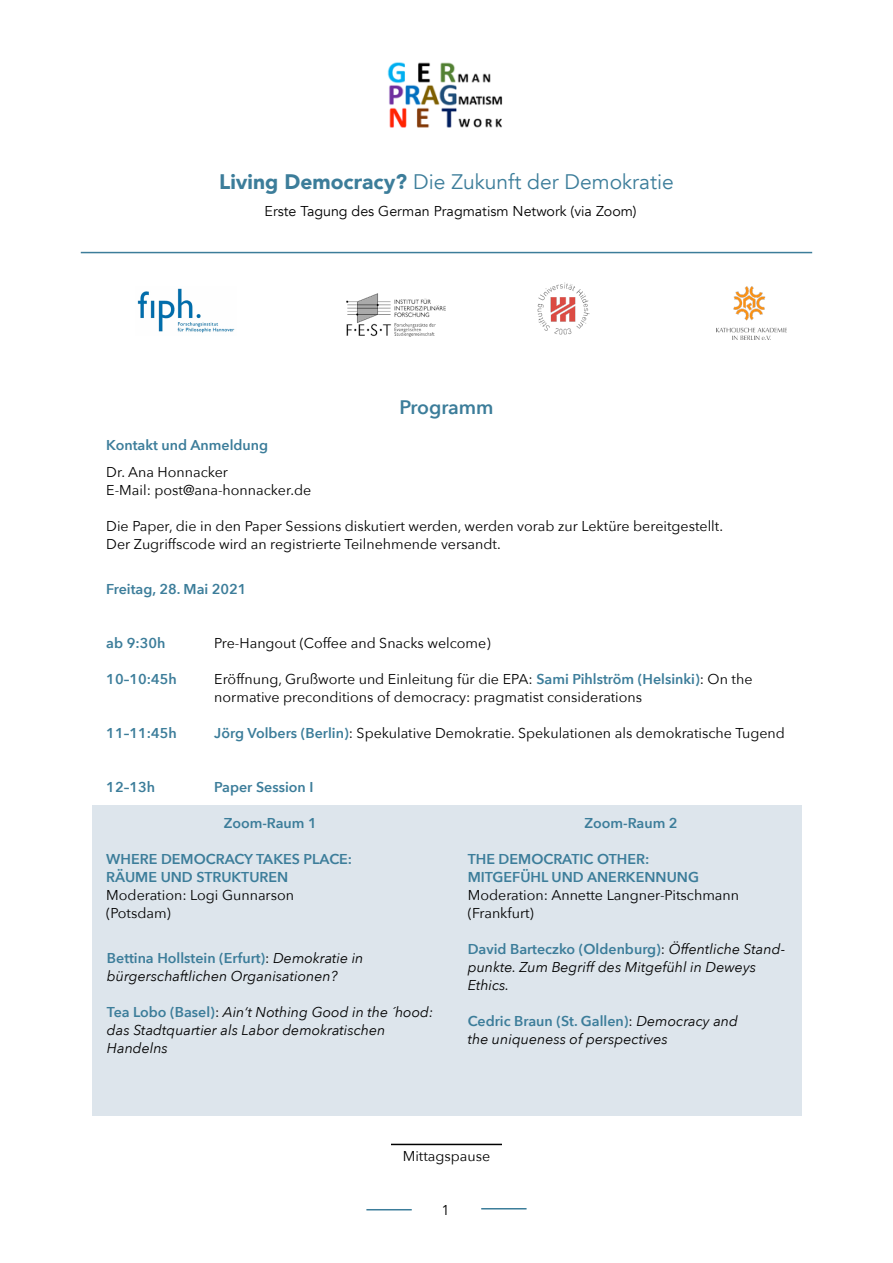
<style>
.page{position:relative;width:893px;height:1263px;background:#fff}
.page>*{position:absolute;margin:0;border:0;box-sizing:border-box;transform-origin:0 0}
.t1{font:21px "Avenir";color:#3c7d9a}
.t2{font:600 19.5px "Avenir Next";color:#3c7d9a}
.t3{font:14.25px/18px "Avenir Next";color:#000}
.t4{font:italic 14.25px/18px "Avenir Next";color:#000}
.t5{font:600 14.25px/18px "Avenir Next";color:#3c7d9a}
.t6{font:14.25px "Avenir";color:#000}
.s1{font-weight:900}
.s2{font-weight:600;color:#3c7d9a}
.s3{font-weight:600;font-style:normal;color:#3c7d9a}
.s4{font-style:normal}
</style>
<div class="page">
<div style="left:92px;top:805px;width:709px;height:310px;background:#dde5ec"></div>
<hr style="left:366px;top:1209px;width:46px;height:1px;background:#3c7d9a">
<hr style="left:481px;top:1208px;width:46px;height:1px;background:#3c7d9a">
<hr style="left:391px;top:1144px;width:111px;height:1px;background:#000">
<img style="left:387px;top:62px;width:116px;height:66px">
<hr style="left:81px;top:252px;width:731px;height:1px;background:#3c7d9a">
<img style="left:717px;top:287px;width:70px;height:52px">
<img style="left:137px;top:288px;width:98px;height:45px">
<img style="left:537px;top:282px;width:53px;height:53px">
<img style="left:346px;top:293px;width:100px;height:44px">
<h1 class="t1" style="left:219px;top:169px;width:456px"><span class="s1">Living Democracy?</span> Die Zukunft der Demokratie</h1>
<p class="t6" style="left:265px;top:203px;width:374px">Erste Tagung des German Pragmatism Network (via Zoom)</p>
<h2 class="t2" style="left:399px;top:390px;width:96px">Programm</h2>
<p class="t5" style="left:106px;top:436px;width:163px">Kontakt und Anmeldung</p>
<p class="t3" style="left:106px;top:462px;width:207px">Dr. Ana Honnacker<br>E-Mail: post@ana-honnacker.de</p>
<p class="t3" style="left:106px;top:516px;width:618px">Die Paper, die in den Paper Sessions diskutiert werden, werden vorab zur Lektüre bereitgestellt.<br>Der Zugriffscode wird an registrierte Teilnehmende versandt.</p>
<p class="t5" style="left:106px;top:580px;width:142px">Freitag, 28. Mai 2021</p>
<p class="t5" style="left:106px;top:634px;width:61px">ab 9:30h</p>
<p class="t3" style="left:214px;top:633px;width:278px">Pre-Hangout (Coffee and Snacks welcome)</p>
<p class="t5" style="left:106px;top:670px;width:72px">10–10:45h</p>
<p class="t3" style="left:214px;top:669px;width:540px">Eröffnung, Grußworte und Einleitung für die EPA: <span class="s2">Sami Pihlström (Helsinki)</span>: On the normative preconditions of democracy: pragmatist considerations</p>
<p class="t5" style="left:106px;top:724px;width:72px">11–11:45h</p>
<p class="t3" style="left:214px;top:723px;width:572px"><span class="s2">Jörg Volbers (Berlin)</span>: Spekulative Demokratie. Spekulationen als demokratische Tugend</p>
<p class="t5" style="left:106px;top:778px;width:50px">12–13h</p>
<p class="t5" style="left:214px;top:778px;width:98px">Paper Session I</p>
<p class="t5" style="left:224px;top:814px;width:95px">Zoom-Raum 1</p>
<p class="t5" style="left:585px;top:814px;width:95px">Zoom-Raum 2</p>
<p class="t5" style="left:106px;top:850px;width:247px">Wh ere Dem ocracy Takes Place:<br>Räum e und Strukturen</p>
<p class="t3" style="left:106px;top:885px;width:189px">Moderation: Logi Gunnarson (Potsdam)</p>
<p class="t4" style="left:107px;top:948px;width:258px"><span class="s3">Bettina Hollstein (Erfurt)</span><span class="s4">:</span> Demokratie in bürgerschaftlichen Organisationen?</p>
<p class="t4" style="left:107px;top:1002px;width:328px"><span class="s3">Tea Lobo (Basel)</span><span class="s4">:</span> Ain‘t Nothing Good in the ´hood: das Stadtquartier als Labor demokratischen<br>Handelns</p>
<p class="t5" style="left:468px;top:850px;width:140px">Th e Dem ocratic Oth</p>
<p class="t5" style="left:468px;top:850px;width:233px;text-indent:160px">er:<br>Mitgefühl und Anerkennung</p>
<p class="t3" style="left:468px;top:885px;width:273px">Moderation: Annette Langner-Pitschmann (Frankfurt)</p>
<p class="t4" style="left:468px;top:939px;width:319px"><span class="s3">David Barteczko (Oldenburg)</span><span class="s4">:</span> Öffentliche Stand&shy;punkte. Zum Begriff des Mitgefühl in Deweys<br>Ethics.</p>
<p class="t4" style="left:468px;top:1011px;width:272px"><span class="s3">Cedric Braun (St. Gallen)</span><span class="s4">:</span> Democracy and the uniqueness of perspectives</p>
<p class="t3" style="left:403px;top:1146px;width:89px">Mittagspause</p>
<p class="t3" style="left:441px;top:1200px;width:10px">1</p>
</div>
